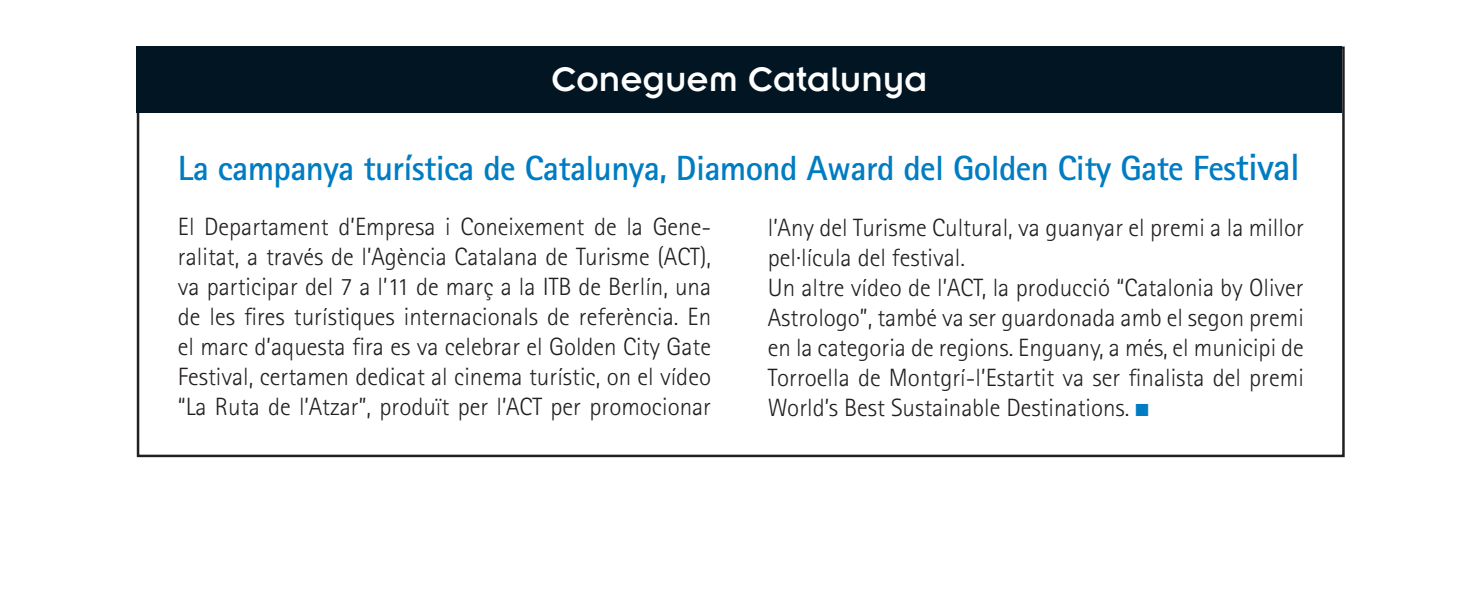
<style>
.page{position:relative;width:1479px;height:607px;background:#fff}
.page>*{position:absolute;margin:0;border:0;box-sizing:border-box;transform-origin:0 0}
.t1{font:37.5px "Insignia LT Std";color:#fff}
.t2{font:700 35px "Rotis Sans Serif";letter-spacing:-.02em;color:#007cc2}
.t3{font:300 25px/30px "Rotis Sans Serif";color:#231f20}
.s1{font-size:38px}
.s2{color:#007cc2}
</style>
<div class="page">
<div style="left:137px;top:46px;width:1204px;height:67px;background:#011622"></div>
<h1 class="t1" style="left:551px;top:60px;width:377px">Coneguem Catalunya</h1>
<h2 class="t2" style="left:178px;top:146px;width:1123px">La campanya turística de Catalunya, Diamond Award del Golden City Gate Fes<span class="s1">tival</span></h2>
<p class="t3" style="left:178px;top:211px;width:535px;text-align:justify">El Departament d’Empresa i Coneixement de la Gene&shy;ralitat, a través de l’Agència Catalana de Turisme (ACT), va participar del 7 a l’11 de març a la ITB de Berlín, una de les fires turístiques internacionals de referència. En el marc d’aquesta fira es va celebrar el Golden City Gate Festival, certamen dedicat al cinema turístic, on el vídeo “La Ruta de l’Atzar”, produït per l’ACT per promocionar</p>
<p class="t3" style="left:767px;top:212px;width:537px">l’Any del Turisme Cultural, va guanyar el premi a la millor pel·lícula del festival.<br>Un altre vídeo de l’ACT, la producció “Catalonia by Oliver Astrologo”, també va ser guardonada amb el segon premi en la categoria de regions. Enguany, a més, el municipi de Torroella de Montgrí-l’Estartit va ser finalista del premi World’s Best Sustainable Destinations. <span class="s2">■</span></p>
</div>
